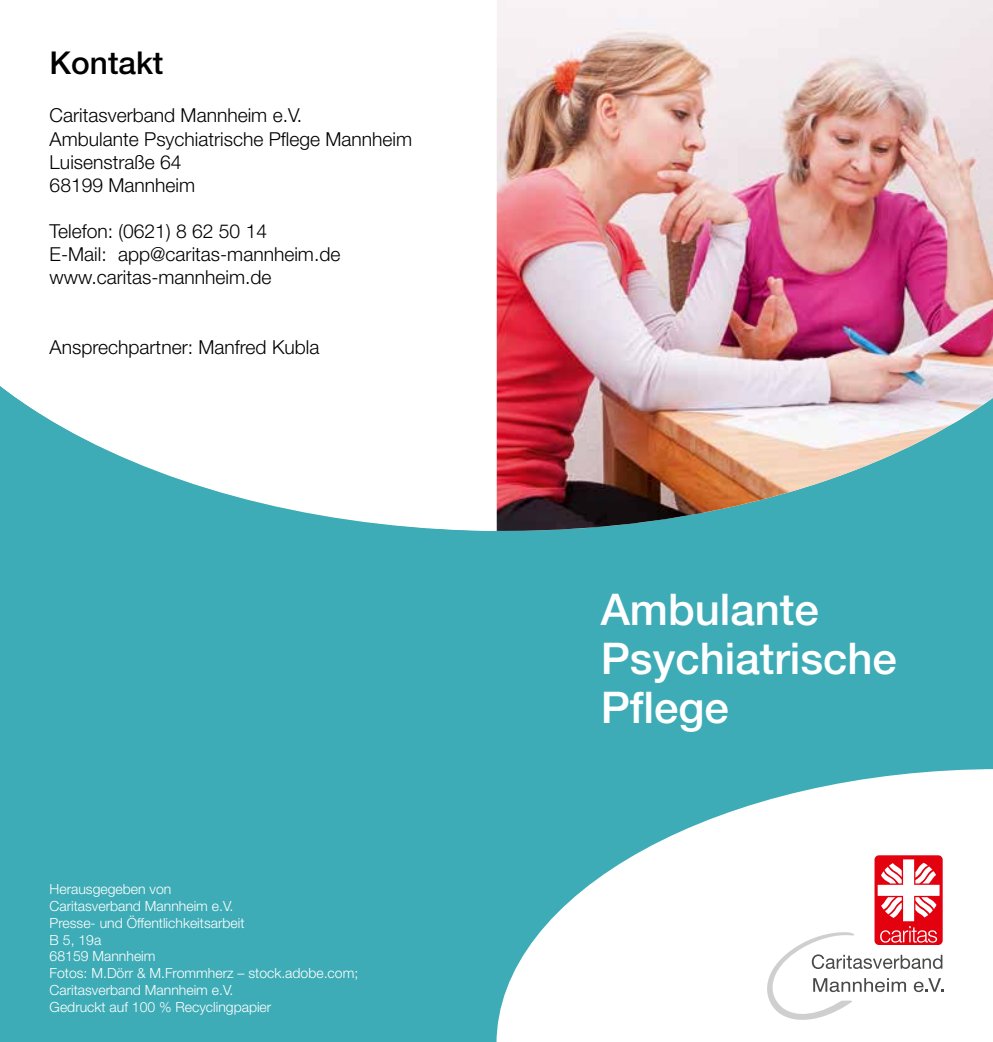
<style>
.page{position:relative;width:993px;height:1042px;background:#fff}
.page>*{position:absolute;margin:0;border:0;box-sizing:border-box;transform-origin:0 0}
.t1{font:500 43.75px/49px "Helvetica Neue";color:#fff}
.t2{font:500 31.5px "Helvetica Neue";color:#000}
.t3{font:300 19.25px/23.1px "Helvetica Neue";color:#000}
.t4{font:300 14px/16.8px "Helvetica Neue";color:#fff}
</style>
<div class="page">
<div style="left:0;top:0;width:496px;height:1042px;background:#3eacb6"></div>
<div style="left:486px;top:0;width:506px;height:1042px;background:#3eacb6"></div>
<img style="left:496px;top:0;width:496px;height:531px">
<svg style="left:0;top:0;width:496px;height:531px;background:#eef8f8"></svg>
<svg style="left:496px;top:769px;width:496px;height:273px;fill:#fff"></svg>
<div style="left:874px;top:855px;width:68px;height:90px;background:#e3000f;border-radius:4px"></div>
<svg style="left:766px;top:859px;width:177px;height:161px;background:#f2d7d9"></svg>
<h2 class="t2" style="left:50px;top:44px;width:115px">Kontakt</h2>
<p class="t3" style="left:50px;top:104px;width:364px">Caritasverband Mannheim e.V.<br>Ambulante Psychiatrische Pflege Mannheim<br>Luisenstraße 64<br>68199 Mannheim</p>
<p class="t3" style="left:50px;top:219px;width:292px">Telefon: (0621) 8 62 50 14<br>E-Mail: app@caritas-mannheim.de www.caritas-mannheim.de</p>
<p class="t3" style="left:50px;top:335px;width:271px">Ansprechpartner: Manfred Kubla</p>
<p class="t4" style="left:50px;top:880px;width:310px">Herausgegeben von<br>Caritasverband Mannheim e.V.<br>Presse- und Öffentlichkeitsarbeit<br>B 5, 19a<br>68159 Mannheim<br>Fotos: M.Dörr &amp; M.Frommherz – stock.adobe.com;<br>Caritasverband Mannheim e.V.<br>Gedruckt auf 100 % Recyclingpapier</p>
<h1 class="t1" style="left:600px;top:584px;width:297px">Ambulante<br>Psychiatrische<br>Pflege</h1>
</div>
